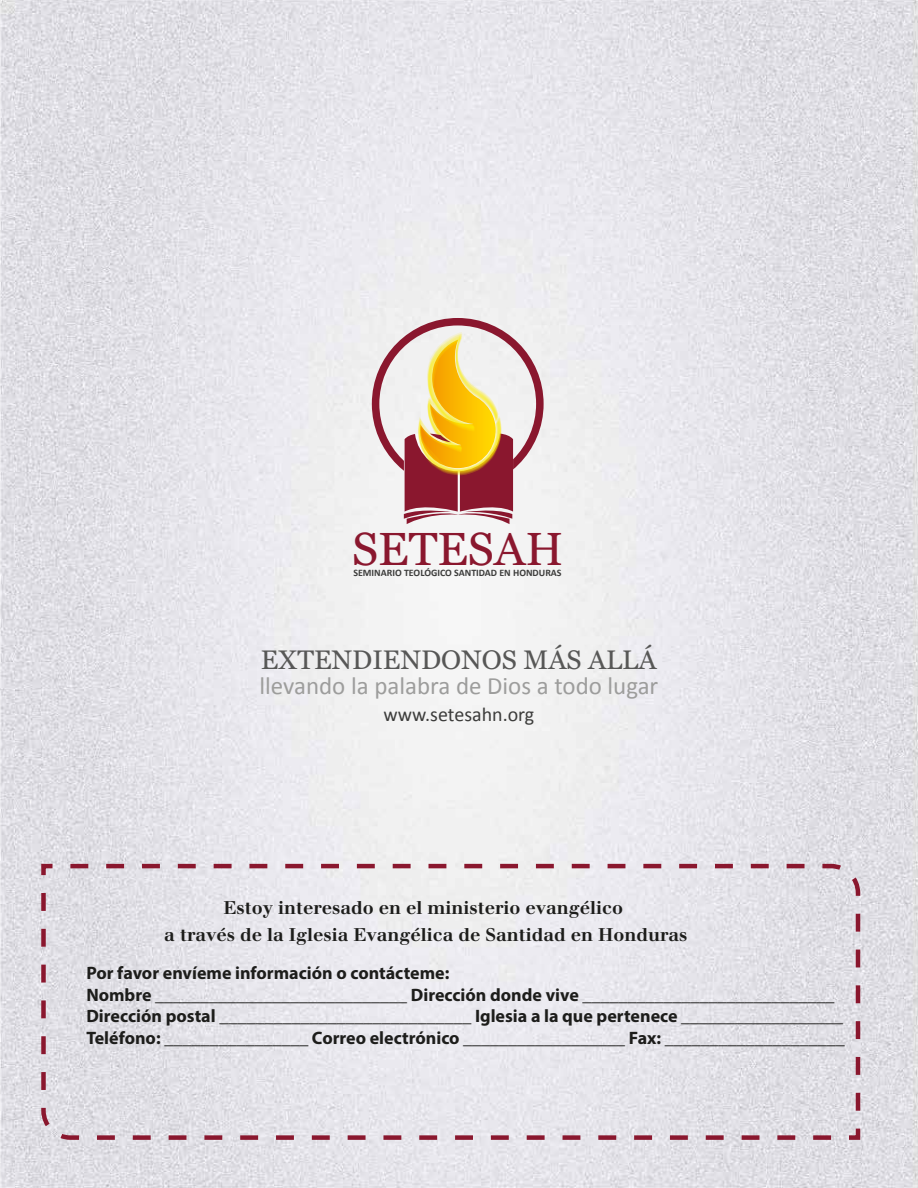
<style>
.page{position:relative;width:918px;height:1188px;background:#fff}
.page>*{position:absolute;margin:0;border:0;box-sizing:border-box;transform-origin:0 0}
.t1{font:46.65px "Georgia";color:#8a172e}
.t2{font:26.85px "Georgia";color:#575756}
.t3{font:24.9px "Calibri";color:#9d9d9c}
.t4{font:19.95px "Calibri";color:#3c3c3b}
.t5{font:700 18px/21.6px "Myriad Pro";color:#1d1d1b}
.t6{font:700 18px/27px "Justus";color:#1d1d1b;text-align:center}
.t7{font:700 9.9px "Calibri";color:#3c3c3b}
</style>
<div class="page">
<img style="left:0;top:0;width:918px;height:1188px">
<div style="left:372px;top:318px;width:172px;height:172px;border:8px solid #8a172e;border-radius:50%"></div>
<svg style="left:404px;top:332px;width:109px;height:192px"></svg>
<svg style="left:39px;top:862px;width:18px;height:18px"></svg>
<svg style="left:39px;top:889px;width:806px;height:253px;background:#daced6"></svg>
<svg style="left:844px;top:1124px;width:18px;height:18px"></svg>
<svg style="left:57px;top:862px;width:805px;height:253px;background:#e4e2e8"></svg>
<h1 class="t1" style="left:352px;top:521px;width:213px">SETESAH</h1>
<p class="t7" style="left:353px;top:566px;width:210px">SEMINARIO TEOLÓGICO SANTIDAD EN HONDURAS</p>
<h2 class="t2" style="left:261px;top:644px;width:397px">EXTENDIENDONOS MÁS ALLÁ</h2>
<p class="t4" style="left:384px;top:701px;width:152px">www.setesahn.org</p>
<h3 class="t3" style="left:259px;top:670px;width:400px">llevando la palabra de Dios a todo lugar</h3>
<p class="t6" style="left:164px;top:894px;width:525px">Estoy interesado en el ministerio evangélico<br>a través de la Iglesia Evangélica de Santidad en Honduras</p>
<p class="t5" style="left:86px;top:962px;width:760px">Por favor envíeme información o contácteme:<br>Nombre ____________________________ Dirección donde vive ____________________________ Dirección postal ____________________________ Iglesia a la que pertenece __________________ Teléfono: ________________ Correo electrónico __________________ Fax: ____________________</p>
</div>
